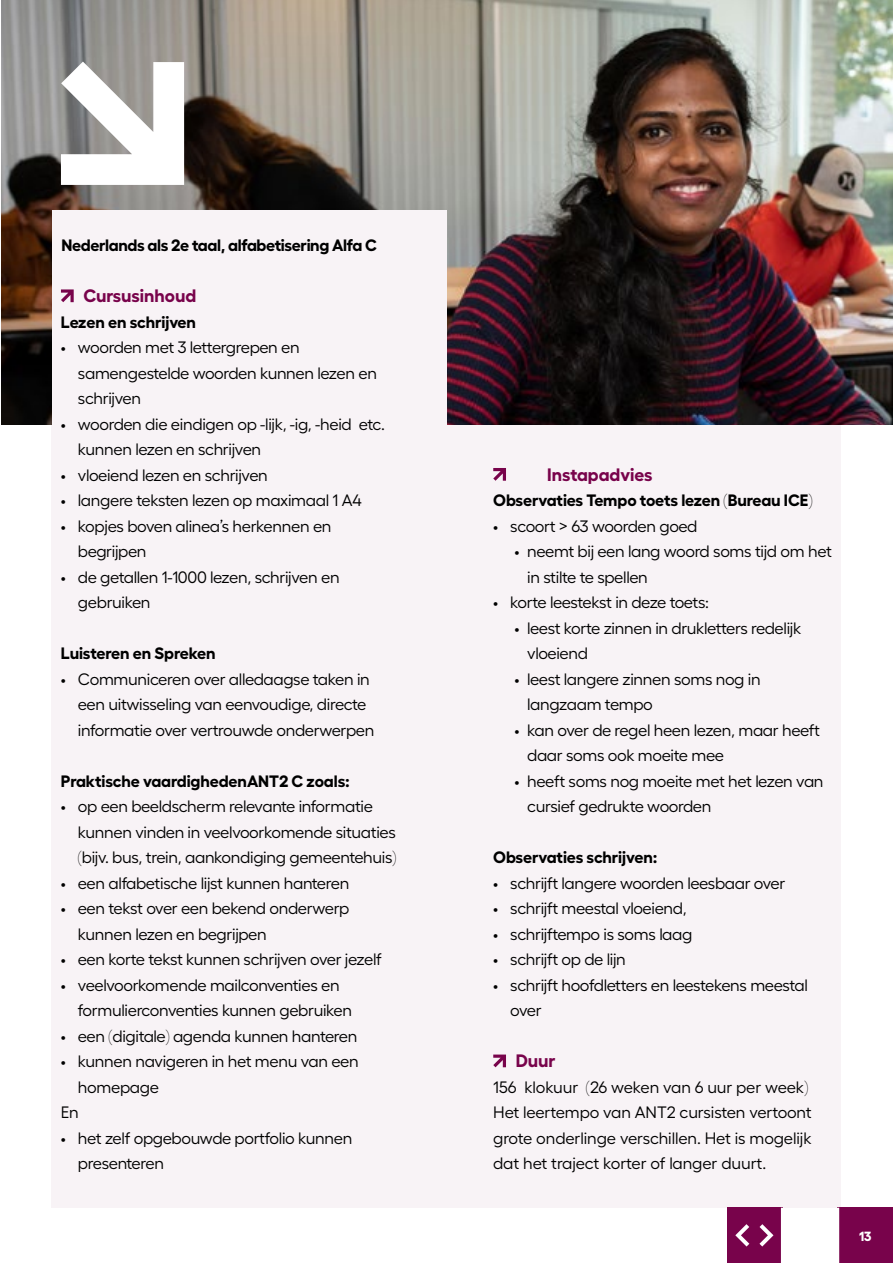
<style>
.page{position:relative;width:893px;height:1263px;background:#fff}
.page>*{position:absolute;margin:0;border:0;box-sizing:border-box;transform-origin:0 0}
.t1{font:700 18px "Fellix";color:#78034b}
.t2{font:16.5px/25.5px "Fellix";letter-spacing:-.02em;color:#000}
.t3{font:700 16.5px "Fellix";letter-spacing:-.01em;color:#000}
.t4{font:700 13.35px "Fellix";color:#fff}
</style>
<div class="page">
<div style="left:52px;top:272px;width:789px;height:936px;background:#f8f3f6"></div>
<svg style="left:493px;top:468px;width:13px;height:13px"></svg>
<svg style="left:493px;top:1054px;width:13px;height:13px"></svg>
<img style="left:1px;top:0;width:892px;height:424px">
<div style="left:52px;top:210px;width:394px;height:250px;background:#f8f3f6"></div>
<svg style="left:61px;top:289px;width:13px;height:13px"></svg>
<svg style="left:61px;top:62px;width:123px;height:123px"></svg>
<div style="left:838px;top:1208px;width:55px;height:55px;background:#78034b"></div>
<div style="left:727px;top:1208px;width:55px;height:55px;background:#78034b"></div>
<hr style="left:836px;top:1208px;width:3px;height:55px;background:#fff">
<hr style="left:781px;top:1208px;width:3px;height:55px;background:#fff">
<svg style="left:759px;top:1224px;width:14px;height:22px"></svg>
<svg style="left:735px;top:1224px;width:14px;height:22px"></svg>
<p class="t3" style="left:62px;top:232px;width:317px">Nederlands als 2e taal, alfabetisering Alfa C</p>
<p class="t1" style="left:83px;top:281px;width:114px">Cursusinhoud</p>
<p class="t3" style="left:61px;top:309px;width:137px">Lezen en schrijven</p>
<p class="t2" style="left:78px;top:333px;width:300px;text-indent:-17px">• woorden met 3 lettergrepen en samengestelde woorden kunnen lezen en schrijven</p>
<p class="t2" style="left:78px;top:410px;width:308px;text-indent:-17px">• woorden die eindigen op -lijk, -ig, -heid etc. kunnen lezen en schrijven</p>
<p class="t2" style="left:61px;top:460px;width:208px">• vloeiend lezen en schrijven</p>
<p class="t2" style="left:61px;top:486px;width:302px">• langere teksten lezen op maximaal 1 A4</p>
<p class="t2" style="left:78px;top:511px;width:255px;text-indent:-17px">• kopjes boven alinea’s herkennen en begrijpen</p>
<p class="t2" style="left:78px;top:562px;width:263px;text-indent:-17px">• de getallen 1-1000 lezen, schrijven en gebruiken</p>
<p class="t3" style="left:61px;top:640px;width:156px">Luisteren en Spreken</p>
<p class="t2" style="left:78px;top:664px;width:298px;text-indent:-17px">• Communiceren over alledaagse taken in een uitwisseling van eenvoudige, directe informatie over vertrouwde onderwerpen</p>
<p class="t3" style="left:61px;top:768px;width:291px">Praktische vaardighedenANT2 C zoals:</p>
<p class="t2" style="left:78px;top:792px;width:320px;text-indent:-17px">• op een beeldscherm relevante informatie kunnen vinden in veelvoorkomende situaties (bijv. bus, trein, aankondiging gemeentehuis)</p>
<p class="t2" style="left:61px;top:868px;width:290px">• een alfabetische lijst kunnen hanteren</p>
<p class="t2" style="left:78px;top:894px;width:273px;text-indent:-17px">• een tekst over een bekend onderwerp kunnen lezen en begrijpen</p>
<p class="t2" style="left:61px;top:945px;width:322px">• een korte tekst kunnen schrijven over jezelf</p>
<p class="t2" style="left:78px;top:970px;width:276px;text-indent:-17px">• veelvoorkomende mailconventies en formulierconventies kunnen gebruiken</p>
<p class="t2" style="left:61px;top:1021px;width:298px">• een (digitale) agenda kunnen hanteren</p>
<p class="t2" style="left:61px;top:1047px;width:299px">• kunnen navigeren in het menu van een</p>
<p class="t2" style="left:78px;top:1072px;width:83px">homepage</p>
<p class="t2" style="left:61px;top:1098px;width:19px">En</p>
<p class="t2" style="left:78px;top:1123px;width:276px;text-indent:-17px">• het zelf opgebouwde portfolio kunnen presenteren</p>
<p class="t1" style="left:547px;top:460px;width:107px">Instapadvies</p>
<p class="t3" style="left:493px;top:487px;width:321px">Observaties Tempo toets lezen (Bureau ICE)</p>
<p class="t2" style="left:493px;top:512px;width:206px">• scoort &gt; 63 woorden goed</p>
<p class="t2" style="left:527px;top:537px;width:306px;text-indent:-13px">• neemt bij een lang woord soms tijd om het in stilte te spellen</p>
<p class="t2" style="left:493px;top:588px;width:217px">• korte leestekst in deze toets:</p>
<p class="t2" style="left:527px;top:614px;width:276px;text-indent:-13px">• leest korte zinnen in drukletters redelijk vloeiend</p>
<p class="t2" style="left:527px;top:664px;width:235px;text-indent:-13px">• leest langere zinnen soms nog in langzaam tempo</p>
<p class="t2" style="left:527px;top:715px;width:294px;text-indent:-13px">• kan over de regel heen lezen, maar heeft daar soms ook moeite mee</p>
<p class="t2" style="left:527px;top:766px;width:298px;text-indent:-13px">• heeft soms nog moeite met het lezen van cursief gedrukte woorden</p>
<p class="t3" style="left:493px;top:844px;width:166px">Observaties schrijven:</p>
<p class="t2" style="left:493px;top:868px;width:294px">• schrijft langere woorden leesbaar over</p>
<p class="t2" style="left:493px;top:894px;width:195px">• schrijft meestal vloeiend,</p>
<p class="t2" style="left:493px;top:919px;width:201px">• schrijftempo is soms laag</p>
<p class="t2" style="left:493px;top:945px;width:134px">• schrijft op de lijn</p>
<p class="t2" style="left:510px;top:970px;width:299px;text-indent:-17px">• schrijft hoofdletters en leestekens meestal over</p>
<p class="t1" style="left:516px;top:1046px;width:41px">Duur</p>
<p class="t2" style="left:493px;top:1073px;width:320px">156 klokuur (26 weken van 6 uur per week)<br>Het leertempo van ANT2 cursisten vertoont grote onderlinge verschillen. Het is mogelijk dat het traject korter of langer duurt.</p>
<p class="t4" style="left:859px;top:1225px;width:14px">13</p>
</div>
